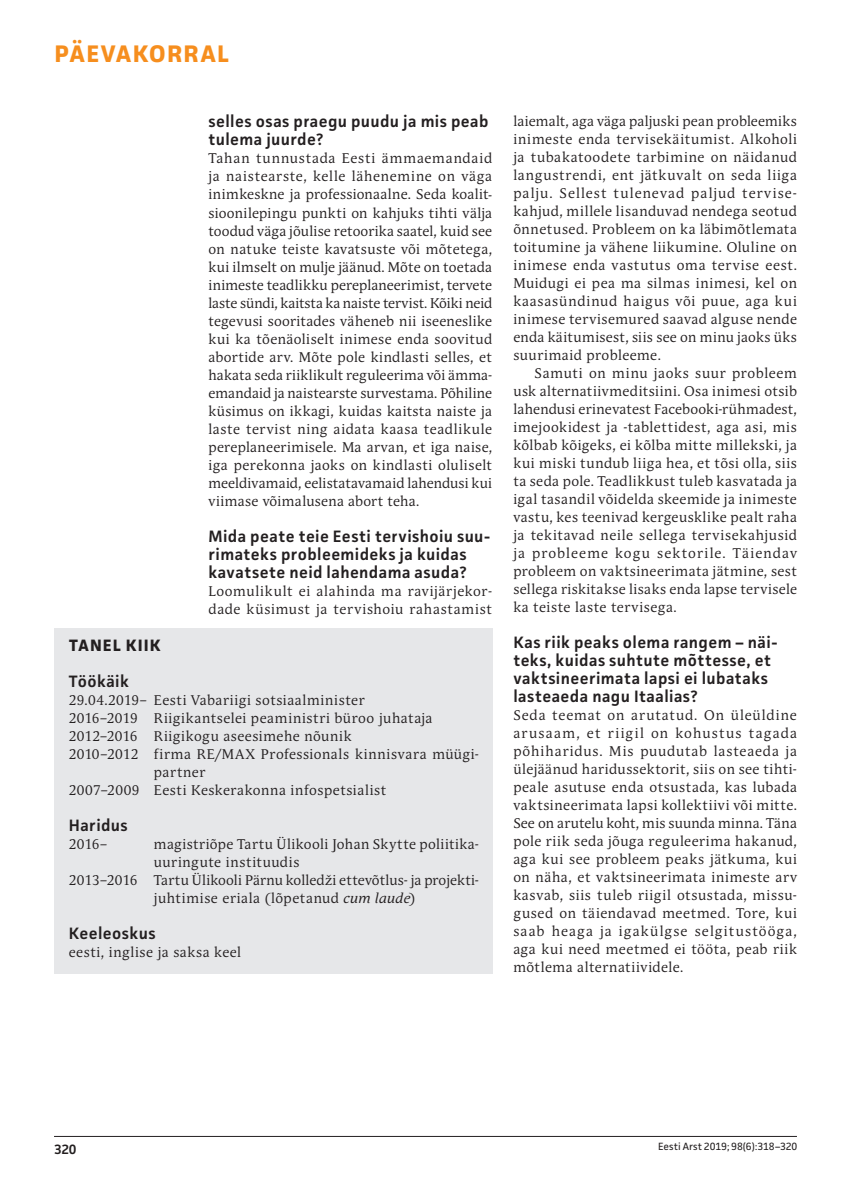
<style>
.page{position:relative;width:851px;height:1191px;background:#fff}
.page>*{position:absolute;margin:0;border:0;box-sizing:border-box;transform-origin:0 0}
.t1{font:700 24px "Facit";color:#f68e1e}
.t2{font:600 16.5px/18px "Facit";letter-spacing:.025em;color:#231f20}
.t3{font:700 16.5px "Facit";letter-spacing:.065em;color:#231f20}
.t4{font:13.95px/18px "Andulka Book Pro";letter-spacing:.035em;color:#231f20;text-align:justify}
.t5{font:13.95px/18px "Andulka Book Pro";letter-spacing:.055em;color:#231f20}
.t6{font:13.95px "Andulka Book Pro";letter-spacing:.01em;color:#231f20}
.t7{font:600 13.5px "Facit";color:#231f20}
.t8{font:10.5px "Facit";letter-spacing:-.005em;color:#231f20}
.s1{font-style:italic}
</style>
<div class="page">
<hr style="left:54px;top:1136px;width:742px;height:1px;background:#231f20">
<div style="left:54px;top:628px;width:438px;height:345px;background:#e6e7e9"></div>
<h1 class="t1" style="left:55px;top:39px;width:32px">PÄEVAKO</h1>
<h1 class="t1" style="left:167px;top:39px;width:49px">RRAL</h1>
<p class="t2" style="left:208px;top:112px;width:281px">selles osas praegu puudu ja mis peab tulema juurde?</p>
<p class="t4" style="left:208px;top:150px;width:285px">Tahan tunnustada Eesti ämmaemandaid ja naistearste, kelle lähenemine on väga inimkeskne ja professionaalne. Seda koalit&shy;sioonilepingu punkti on kahjuks tihti välja toodud väga jõulise retoorika saatel, kuid see on natuke teiste kavatsuste või mõtetega, kui ilmselt on mulje jäänud. Mõte on toetada inimeste teadlikku pereplaneerimist, tervete laste sündi, kaitsta ka naiste tervist. Kõiki neid tegevusi sooritades väheneb nii iseeneslike kui ka tõenäoliselt inimese enda soovitud abortide arv. Mõte pole kindlasti selles, et hakata seda riiklikult reguleerima või ämma&shy;emandaid ja naistearste survestama. Põhiline küsimus on ikkagi, kuidas kaitsta naiste ja laste tervist ning aidata kaasa teadlikule pereplaneerimisele. Ma arvan, et iga naise, iga perekonna jaoks on kindlasti oluliselt meeldivamaid, eelistatavamaid lahendusi kui viimase võimalusena abort teha.</p>
<p class="t2" style="left:208px;top:526px;width:283px">Mida peate teie Eesti tervishoiu suu&shy;rimateks probleemideks ja kuidas kavatsete neid lahendama asuda?</p>
<p class="t5" style="left:208px;top:582px;width:285px">Loomulikult ei alahinda ma ravijärjekor&shy;dade küsimust ja tervishoiu rahastamist</p>
<p class="t3" style="left:69px;top:635px;width:93px">TANEL KIIK</p>
<p class="t2" style="left:69px;top:672px;width:62px">Töökäik</p>
<p class="t4" style="left:69px;top:691px;width:297px">29.04.2019– Eesti Vabariigi sotsiaalminister</p>
<p class="t4" style="left:69px;top:709px;width:365px">2016–2019 Riigikantselei peaministri büroo juhataja</p>
<p class="t4" style="left:69px;top:727px;width:284px">2012–2016 Riigikogu aseesimehe nõunik</p>
<p class="t4" style="left:69px;top:745px;width:411px">2010–2012 firma RE/MAX Professionals kinnisvara müügi-</p>
<p class="t4" style="left:154px;top:763px;width:53px">partner</p>
<p class="t4" style="left:69px;top:781px;width:319px">2007–2009 Eesti Keskerakonna infospetsialist</p>
<p class="t2" style="left:69px;top:816px;width:60px">Haridus</p>
<p class="t4" style="left:69px;top:835px;width:40px">2016–</p>
<p class="t4" style="left:154px;top:835px;width:325px">magistriõpe Tartu Ülikooli Johan Skytte poliitika-</p>
<p class="t4" style="left:154px;top:853px;width:147px">uuringute instituudis</p>
<p class="t6" style="left:69px;top:872px;width:410px">2013–2016 Tartu Ülikooli Pärnu kolledži ettevõtlus- ja projekti-</p>
<p class="t4" style="left:154px;top:889px;width:263px">juhtimise eriala (lõpetanud <span class="s1">cum laude</span>)</p>
<p class="t2" style="left:69px;top:924px;width:88px">Keeleoskus</p>
<p class="t4" style="left:69px;top:943px;width:174px">eesti, inglise ja saksa keel</p>
<p class="t4" style="left:513px;top:112px;width:285px">laiemalt, aga väga paljuski pean probleemiks inimeste enda tervisekäitumist. Alkoholi ja tubakatoodete tarbimine on näidanud langustrendi, ent jätkuvalt on seda liiga palju. Sellest tulenevad paljud tervise&shy;kahjud, millele lisanduvad nendega seotud õnnetused. Probleem on ka läbimõtlemata toitumine ja vähene liikumine. Oluline on inimese enda vastutus oma tervise eest.<br>Muidugi ei pea ma silmas inimesi, kel on kaasasündinud haigus või puue, aga kui inimese tervisemured saavad alguse nende enda käitumisest, siis see on minu jaoks üks suurimaid probleeme.</p>
<p class="t4" style="left:513px;top:364px;width:285px;text-indent:21px">Samuti on minu jaoks suur probleem usk alternatiivmeditsiini. Osa inimesi otsib lahendusi erinevatest Facebooki-rühmadest, imejookidest ja -tablettidest, aga asi, mis kõlbab kõigeks, ei kõlba mitte millekski, ja kui miski tundub liiga hea, et tõsi olla, siis ta seda pole. Teadlikkust tuleb kasvatada ja igal tasandil võidelda skeemide ja inimeste vastu, kes teenivad kergeusklike pealt raha ja tekitavad neile sellega tervisekahjusid ja probleeme kogu sektorile. Täiendav probleem on vaktsineerimata jätmine, sest sellega riskitakse lisaks enda lapse tervisele ka teiste laste tervisega.</p>
<p class="t2" style="left:513px;top:632px;width:265px">Kas riik peaks olema rangem – näi&shy;teks, kuidas suhtute mõttesse, et vaktsineerimata lapsi ei lubataks lasteaeda nagu Itaalias?</p>
<p class="t4" style="left:513px;top:706px;width:285px">Seda teemat on arutatud. On üleüldine arusaam, et riigil on kohustus tagada põhiharidus. Mis puudutab lasteaeda ja ülejäänud haridussektorit, siis on see tihti&shy;peale asutuse enda otsustada, kas lubada vaktsineerimata lapsi kollektiivi või mitte.<br>See on arutelu koht, mis suunda minna. Täna pole riik seda jõuga reguleerima hakanud, aga kui see probleem peaks jätkuma, kui on näha, et vaktsineerimata inimeste arv kasvab, siis tuleb riigil otsustada, missu&shy;gused on täiendavad meetmed. Tore, kui saab heaga ja igakülgse selgitustööga, aga kui need meetmed ei tööta, peab riik mõtlema alternatiividele.</p>
<p class="t7" style="left:54px;top:1140px;width:24px">320</p>
<p class="t8" style="left:658px;top:1139px;width:140px">Eesti Arst 2019; 98(6):318–320</p>
</div>
